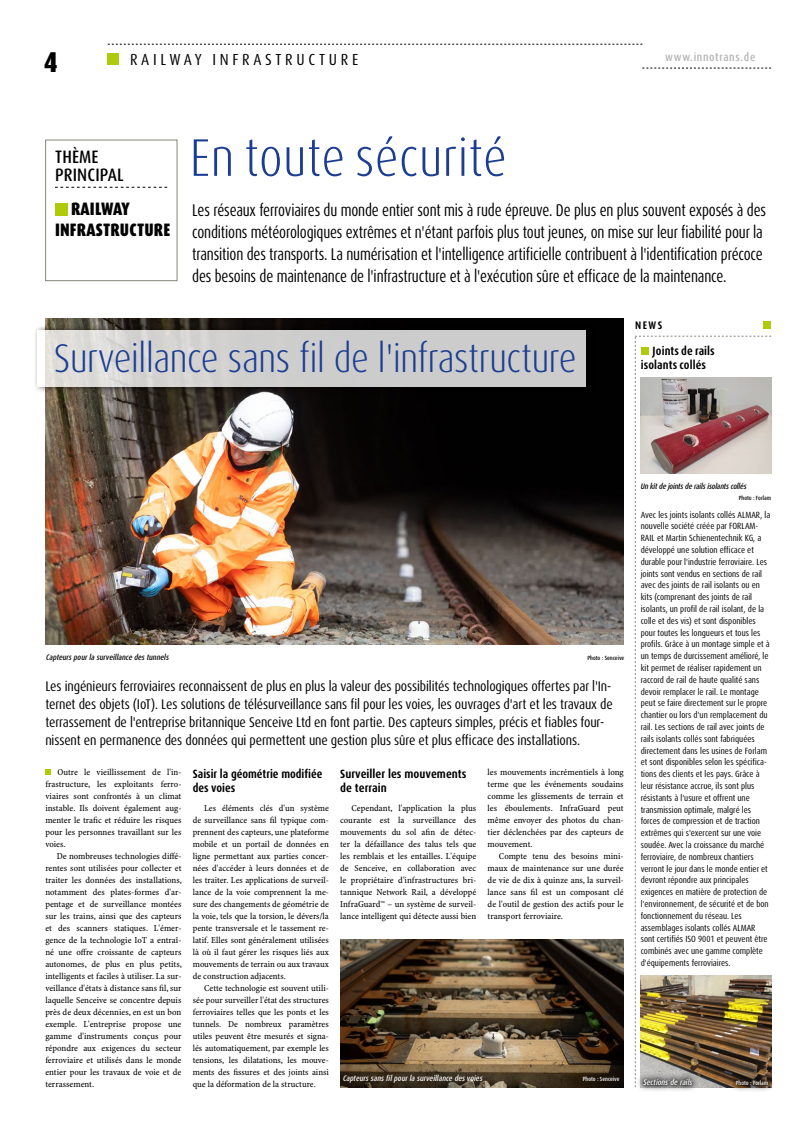
<style>
.page{position:relative;width:808px;height:1134px;background:#fff}
.page>*{position:absolute;margin:0;border:0;box-sizing:border-box;transform-origin:0 0}
.t1{font:300 condensed 53px "Dax OT";letter-spacing:.01em;color:#1b3e92}
.t2{font:300 condensed 40px "Dax OT";letter-spacing:-.01em;color:#1b3e92}
.t3{font:900 condensed 28.7px "Dax OT";color:#000}
.t4{font:900 condensed 18px/21px "Dax OT";letter-spacing:.01em;color:#000;scale:.95 1}
.t5{font:500 condensed 18px/18px "Dax OT";letter-spacing:.01em;color:#000}
.t6{font:condensed 17px/22px "Dax OT";letter-spacing:-.01em;color:#000;scale:.9 1}
.t7{font:condensed 16px "Dax OT";letter-spacing:.23em;color:#000}
.t8{font:condensed 14px/18px "Dax OT";letter-spacing:-.01em;color:#000}
.t9{font:700 condensed 12px/14px "Dax OT";letter-spacing:.005em;color:#000}
.t10{font:500 condensed 11.6px "Dax OT";letter-spacing:.06em;color:#b3b2b2}
.t11{font:700 condensed 11px "Dax OT";color:#000}
.t12{font:9.2px/12px "Minion Pro Cn Capt";color:#000;text-align:justify}
.t13{font:condensed 9px/11.8px "Dax OT";color:#000}
.t14{font:italic 500 condensed 8px "Dax OT";letter-spacing:-.01em;color:#000}
.t15{font:italic 500 condensed 8px "Dax OT";color:#fff}
.t16{font:500 condensed 6px "Dax OT";color:#000}
.t17{font:500 condensed 6px "Dax OT";color:#fff}
</style>
<div class="page">
<svg style="left:108px;top:44px;width:534px;height:1px"></svg>
<svg style="left:642px;top:68px;width:129px;height:1px"></svg>
<div style="left:108px;top:53px;width:11px;height:12px;background:#afca0b"></div>
<img style="left:45px;top:319px;width:579px;height:326px">
<svg style="left:45px;top:769px;width:6px;height:6px"></svg>
<div style="left:33px;top:324px;width:562px;height:69px;background:#000;opacity:.75"></div>
<div style="left:37px;top:330px;width:548px;height:57px;background:linear-gradient(to right,#dddbd9,#c6c7c7)"></div>
<div style="left:45px;top:140px;width:132px;height:141px;background:#fff;border:1px solid #87867a"></div>
<svg style="left:55px;top:187px;width:112px;height:1px"></svg>
<div style="left:55px;top:203px;width:12px;height:12px;background:#afca0b"></div>
<img style="left:340px;top:940px;width:284px;height:147px">
<div style="left:636px;top:1071px;width:139px;height:21px;background:#000;opacity:.7"></div>
<div style="left:763px;top:321px;width:8px;height:8px;background:#afca0b"></div>
<svg style="left:635px;top:336px;width:136px;height:751px"></svg>
<h3 class="t3" style="left:44px;top:44px;width:16px">4</h3>
<p class="t10" style="left:665px;top:50px;width:92px">www.innotrans.de</p>
<h3 class="t7" style="left:130px;top:49px;width:230px">RAILWAY INFRASTRUCTURE</h3>
<h3 class="t5" style="left:55px;top:148px;width:70px">THÈME<br>PRINCIPAL</h3>
<h3 class="t4" style="left:55px;top:199px;width:123px;text-indent:16px">RAILWAY<br>INFRASTRUCTURE</h3>
<h1 class="t1" style="left:190px;top:124px;width:318px">En toute sécurité</h1>
<p class="t6" style="left:192px;top:199px;width:639px">Les réseaux ferroviaires du monde entier sont mis à rude épreuve. De plus en plus souvent exposés à des conditions météorologiques extrêmes et n'étant parfois plus tout jeunes, on mise sur leur fiabilité pour la transition des transports. La numérisation et l'intelligence artificielle contribuent à l'identification précoce des besoins de maintenance de l'infrastructure et à l'exécution sûre et efficace de la maintenance.</p>
<p class="t11" style="left:635px;top:318px;width:29px">NEWS</p>
<h2 class="t2" style="left:54px;top:332px;width:524px">Surveillance sans fil de l'infrastructure</h2>
<h3 class="t9" style="left:641px;top:344px;width:76px;text-indent:12px">Joints de rails isolants collés</h3>
<p class="t14" style="left:641px;top:481px;width:107px">Un kit de joints de rails isolants collés</p>
<p class="t16" style="left:739px;top:494px;width:34px">Photo : Forlam</p>
<p class="t13" style="left:641px;top:509px;width:131px">Avec les joints isolants collés ALMAR, la nouvelle société créée par FORLAM-RAIL et Martin Schienentechnik KG, a développé une solution efficace et durable pour l'industrie ferroviaire. Les joints sont vendus en sections de rail avec des joints de rail isolants ou en kits (comprenant des joints de rail isolants, un profil de rail isolant, de la colle et des vis) et sont disponibles pour toutes les longueurs et tous les profils. Grâce à un montage simple et à un temps de durcissement amélioré, le kit permet de réaliser rapidement un raccord de rail de haute qualité sans devoir remplacer le rail. Le montage peut se faire directement sur le propre chantier ou lors d'un remplacement du rail. Les sections de rail avec joints de rails isolants collés sont fabriquées directement dans les usines de Forlam et sont disponibles selon les spécifica&shy;tions des clients et les pays. Grâce à leur résistance accrue, ils sont plus résistants à l'usure et offrent une transmission optimale, malgré les forces de compression et de traction extrêmes qui s'exercent sur une voie soudée. Avec la croissance du marché ferroviaire, de nombreux chantiers verront le jour dans le monde entier et devront répondre aux principales exigences en matière de protection de l'environnement, de sécurité et de bon fonctionnement du réseau. Les assemblages isolants collés ALMAR sont certifiés ISO 9001 et peuvent être combinés avec une gamme complète d'équipements ferroviaires.</p>
<p class="t14" style="left:46px;top:652px;width:124px">Capteurs pour la surveillance des tunnels</p>
<p class="t16" style="left:587px;top:654px;width:38px">Photo : Senceive</p>
<p class="t8" style="left:45px;top:677px;width:569px">Les ingénieurs ferroviaires reconnaissent de plus en plus la valeur des possibilités technologiques offertes par l'In&shy;ternet des objets (IoT). Les solutions de télésurveillance sans fil pour les voies, les ouvrages d'art et les travaux de terrassement de l'entreprise britannique Senceive Ltd en font partie. Des capteurs simples, précis et fiables four&shy;nissent en permanence des données qui permettent une gestion plus sûre et plus efficace des installations.</p>
<h3 class="t9" style="left:193px;top:767px;width:131px">Saisir la géométrie modifiée des voies</h3>
<p class="t12" style="left:193px;top:803px;width:138px;text-indent:11px">Les éléments clés d'un système de surveillance sans fil typique com&shy;prennent des capteurs, une plateforme mobile et un portail de données en ligne permettant aux parties concer&shy;nées d'accéder à leurs données et de les traiter. Les applications de surveil&shy;lance de la voie comprennent la me&shy;sure des changements de géométrie de la voie, tels que la torsion, le dévers/la pente transversale et le tassement re&shy;latif. Elles sont généralement utilisées là où il faut gérer les risques liés aux mouvements de terrain ou aux travaux de construction adjacents.</p>
<p class="t12" style="left:193px;top:983px;width:138px;text-indent:11px">Cette technologie est souvent utili&shy;sée pour surveiller l'état des structures ferroviaires telles que les ponts et les tunnels. De nombreux paramètres utiles peuvent être mesurés et signa&shy;lés automatiquement, par exemple les tensions, les dilatations, les mouve&shy;ments des fissures et des joints ainsi que la déformation de la structure.</p>
<h3 class="t9" style="left:340px;top:767px;width:128px">Surveiller les mouvements de terrain</h3>
<p class="t12" style="left:340px;top:802px;width:138px;text-indent:11px">Cependant, l'application la plus courante est la surveillance des mouvements du sol afin de détec&shy;ter la défaillance des talus tels que les remblais et les entailles. L'équipe de Senceive, en collaboration avec le propriétaire d'infrastructures bri&shy;tannique Network Rail, a développé InfraGuard™ – un système de surveil&shy;lance intelligent qui détecte aussi bien</p>
<p class="t12" style="left:45px;top:766px;width:138px;text-indent:12px">Outre le vieillissement de l'in&shy;frastructure, les exploitants ferro&shy;viaires sont confrontés à un climat instable. Ils doivent également aug&shy;menter le trafic et réduire les risques pour les personnes travaillant sur les voies.</p>
<p class="t12" style="left:45px;top:850px;width:138px;text-indent:11px">De nombreuses technologies diffé&shy;rentes sont utilisées pour collecter et traiter les données des installations, notamment des plates-formes d'ar&shy;pentage et de surveillance montées sur les trains, ainsi que des capteurs et des scanners statiques. L'émer&shy;gence de la technologie IoT a entraî&shy;né une offre croissante de capteurs autonomes, de plus en plus petits, intelligents et faciles à utiliser. La sur&shy;veillance d'états à distance sans fil, sur laquelle Senceive se concentre depuis près de deux décennies, en est un bon exemple. L'entreprise propose une gamme d'instruments conçus pour répondre aux exigences du secteur ferroviaire et utilisés dans le monde entier pour les travaux de voie et de terrassement.</p>
<p class="t12" style="left:488px;top:766px;width:138px">les mouvements incrémentiels à long terme que les événements soudains comme les glissements de terrain et les éboulements. InfraGuard peut même envoyer des photos du chan&shy;tier déclenchées par des capteurs de mouvement.</p>
<p class="t12" style="left:488px;top:850px;width:138px;text-indent:11px">Compte tenu des besoins mini&shy;maux de maintenance sur une durée de vie de dix à quinze ans, la surveil&shy;lance sans fil est un composant clé de l'outil de gestion des actifs pour le transport ferroviaire.</p>
<p class="t15" style="left:343px;top:1073px;width:141px">Capteurs sans fil pour la surveillance des voies</p>
<p class="t17" style="left:583px;top:1075px;width:38px">Photo : Senceive</p>
<p class="t15" style="left:643px;top:1077px;width:50px">Sections de rails</p>
<p class="t17" style="left:736px;top:1079px;width:34px">Photo : Forlam</p>
</div>
